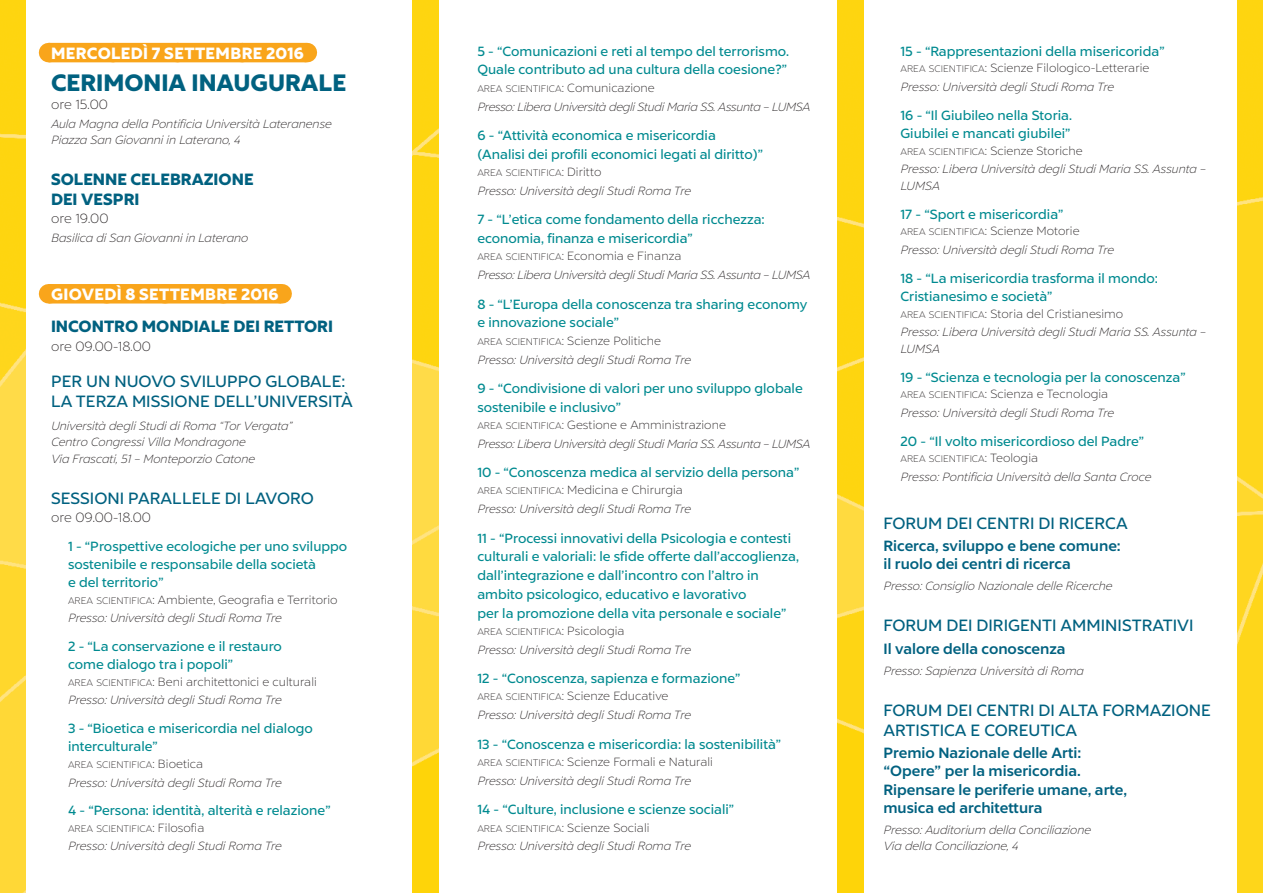
<style>
.page{position:relative;width:1263px;height:893px;background:#fff}
.page>*{position:absolute;margin:0;border:0;box-sizing:border-box;transform-origin:0 0}
.t1{font:900 24px "Liszt FY";color:#006180}
.t2{font:16.5px/19.6px "Liszt FY";color:#006180}
.t3{font:900 16.5px/19.6px "Liszt FY";color:#006180}
.t4{font:900 16.5px "Liszt FY";letter-spacing:.015em;color:#fff}
.t5{font:700 15px/18.3px "Liszt FY";color:#006180}
.t6{font:13.5px/18.8px "Liszt FY";color:#008a90}
.t7{font:300 13.5px "Liszt FY";color:#231f20}
.t8{font:italic 300 12px/18.5px "Liszt FY";color:#231f20}
.t9{font:italic 300 12px/18.9px "Liszt FY";letter-spacing:-.02em;color:#231f20}
.t10{font:9.6px "Liszt FY Lt SC800";color:#231f20}
.s1{font-family:"Liszt FY Lt SC800";font-weight:400;font-style:normal;font-size:9.6px}
.s2{font-family:"Liszt FY Lt SC800";font-weight:400;font-style:normal}
.s3{font-style:normal}
.s4{font-size:12px}
.s5{font-family:"Liszt FY";font-weight:300;font-size:12px}
</style>
<div class="page">
<img style="left:0;top:0;width:26px;height:893px">
<img style="left:412px;top:0;width:26px;height:893px">
<img style="left:838px;top:0;width:25px;height:893px">
<img style="left:1237px;top:0;width:26px;height:893px">
<div style="left:49px;top:43px;width:257px;height:19px;background:#f9a51b"></div>
<svg style="left:306px;top:43px;width:1px;height:19px"></svg>
<div style="left:49px;top:284px;width:232px;height:20px;background:#f9a51b"></div>
<svg style="left:107px;top:303px;width:145px;height:1px"></svg>
<svg style="left:281px;top:284px;width:1px;height:20px"></svg>
<h2 class="t4" style="left:51px;top:43px;width:13px">MERCOLE</h2>
<h2 class="t4" style="left:131px;top:43px;width:55px">DÌ 7 SETTE</h2>
<h2 class="t4" style="left:216px;top:43px;width:26px">MBRE</h2>
<h2 class="t4" style="left:266px;top:43px;width:39px">2016</h2>
<h1 class="t1" style="left:51px;top:68px;width:297px">CERIMONIA INAUGURALE</h1>
<p class="t7" style="left:51px;top:97px;width:58px">ore 15.00</p>
<p class="t8" style="left:51px;top:115px;width:282px;line-height:16.6px">Aula Magna della Pontificia Università Lateranense<br>Piazza San Giovanni in Laterano, 4</p>
<h2 class="t3" style="left:51px;top:170px;width:204px">SOLENNE CELEBRAZIONE<br>DEI VESPRI</h2>
<p class="t7" style="left:51px;top:211px;width:59px">ore 19.00</p>
<p class="t8" style="left:51px;top:228px;width:199px">Basilica di San Giovanni in Laterano</p>
<h2 class="t4" style="left:51px;top:284px;width:109px">GIOVEDÌ 8 SETTE</h2>
<h2 class="t4" style="left:190px;top:284px;width:26px">MBRE</h2>
<h2 class="t4" style="left:241px;top:284px;width:39px">2016</h2>
<h2 class="t3" style="left:51px;top:317px;width:284px">INCONTRO MONDIALE DEI RETTORI</h2>
<p class="t7" style="left:51px;top:338px;width:101px">ore 09.00-18.00</p>
<h2 class="t2" style="left:51px;top:372px;width:303px">PER UN NUOVO SVILUPPO GLOBALE:<br>LA TERZA MISSIONE DELL’UNIVERSITÀ</h2>
<p class="t8" style="left:51px;top:417px;width:242px;line-height:16.6px">Università degli Studi di Roma “Tor Vergata”<br>Centro Congressi Villa Mondragone<br>Via Frascati, 51 – Monteporzio Catone</p>
<h2 class="t2" style="left:51px;top:488px;width:264px">SESSIONI PARALLELE DI LAVORO</h2>
<p class="t7" style="left:51px;top:509px;width:101px">ore 09.00-18.00</p>
<p class="t6" style="left:68px;top:537px;width:281px;line-height:18.1px">1 - “Prospettive ecologiche per uno sviluppo sostenibile e responsabile della società<br>e del territorio”</p>
<p class="t8" style="left:68px;top:590px;width:271px"><span class="s1">AREA SCIENTIFICA</span><span class="s2">:</span> <span class="s3">Ambiente, Geografia e Territorio<br></span>Presso: Università degli Studi Roma Tre</p>
<p class="t6" style="left:68px;top:637px;width:215px;line-height:18.1px">2 - “La conservazione e il restauro come dialogo tra i popoli”</p>
<p class="t8" style="left:68px;top:672px;width:250px"><span class="s1">AREA SCIENTIFICA</span><span class="s2">:</span> <span class="s3">Beni architettonici e culturali<br></span>Presso: Università degli Studi Roma Tre</p>
<p class="t6" style="left:68px;top:719px;width:246px;line-height:18.1px">3 - “Bioetica e misericordia nel dialogo interculturale”</p>
<p class="t10" style="left:68px;top:759px;width:137px">AREA SCIENTIFICA<span class="s4">:</span> <span class="s5">Bioetica</span></p>
<p class="t8" style="left:68px;top:773px;width:215px">Presso: Università degli Studi Roma Tre</p>
<p class="t6" style="left:68px;top:801px;width:264px">4 - “Persona: identità, alterità e relazione”</p>
<p class="t10" style="left:68px;top:823px;width:138px">AREA SCIENTIFICA<span class="s4">:</span> <span class="s5">Filosofia</span></p>
<p class="t8" style="left:68px;top:837px;width:215px">Presso: Università degli Studi Roma Tre</p>
<p class="t6" style="left:477px;top:42px;width:313px">5 - “Comunicazioni e reti al tempo del terrorismo.<br>Quale contributo ad una cultura della coesione?”</p>
<p class="t10" style="left:477px;top:83px;width:179px">AREA SCIENTIFICA<span class="s4">:</span> <span class="s5">Comunicazione</span></p>
<p class="t9" style="left:477px;top:97px;width:334px">Presso: Libera Università degli Studi Maria SS. Assunta – LUMSA</p>
<p class="t6" style="left:477px;top:126px;width:287px">6 - “Attività economica e misericordia (Analisi dei profili economici legati al diritto)”</p>
<p class="t10" style="left:477px;top:167px;width:126px">AREA SCIENTIFICA<span class="s4">:</span> <span class="s5">Diritto</span></p>
<p class="t8" style="left:477px;top:181px;width:215px">Presso: Università degli Studi Roma Tre</p>
<p class="t6" style="left:477px;top:210px;width:289px">7 - “L’etica come fondamento della ricchezza: economia, finanza e misericordia”</p>
<p class="t9" style="left:477px;top:247px;width:334px"><span class="s1">AREA SCIENTIFICA</span><span class="s2">:</span> <span class="s3">Economia e Finanza<br></span>Presso: Libera Università degli Studi Maria SS. Assunta – LUMSA</p>
<p class="t6" style="left:477px;top:295px;width:332px">8 - “L’Europa della conoscenza tra sharing economy e innovazione sociale”</p>
<p class="t8" style="left:477px;top:331px;width:215px;line-height:18.9px"><span class="s1">AREA SCIENTIFICA</span><span class="s2">:</span> <span class="s3">Scienze Politiche<br></span>Presso: Università degli Studi Roma Tre</p>
<p class="t6" style="left:477px;top:379px;width:327px">9 - “Condivisione di valori per uno sviluppo globale sostenibile e inclusivo”</p>
<p class="t9" style="left:477px;top:415px;width:334px"><span class="s1">AREA SCIENTIFICA</span><span class="s2">:</span> <span class="s3">Gestione e Amministrazione<br></span>Presso: Libera Università degli Studi Maria SS. Assunta – LUMSA</p>
<p class="t6" style="left:477px;top:463px;width:324px">10 - “Conoscenza medica al servizio della persona”</p>
<p class="t8" style="left:477px;top:481px;width:215px;line-height:18.9px"><span class="s1">AREA SCIENTIFICA</span><span class="s2">:</span> <span class="s3">Medicina e Chirurgia<br></span>Presso: Università degli Studi Roma Tre</p>
<p class="t6" style="left:477px;top:529px;width:323px">11 - “Processi innovativi della Psicologia e contesti culturali e valoriali: le sfide offerte dall’accoglienza, dall’integrazione e dall’incontro con l’altro in ambito psicologico, educativo e lavorativo<br>per la promozione della vita personale e sociale”</p>
<p class="t10" style="left:477px;top:626px;width:149px">AREA SCIENTIFICA<span class="s4">:</span> <span class="s5">Psicologia</span></p>
<p class="t8" style="left:477px;top:640px;width:215px">Presso: Università degli Studi Roma Tre</p>
<p class="t6" style="left:477px;top:669px;width:265px">12 - “Conoscenza, sapienza e formazione”</p>
<p class="t8" style="left:477px;top:687px;width:215px;line-height:18.9px"><span class="s1">AREA SCIENTIFICA</span><span class="s2">:</span> <span class="s3">Scienze Educative<br></span>Presso: Università degli Studi Roma Tre</p>
<p class="t6" style="left:477px;top:735px;width:305px">13 - “Conoscenza e misericordia: la sostenibilità”</p>
<p class="t8" style="left:477px;top:752px;width:237px;line-height:18.9px"><span class="s1">AREA SCIENTIFICA</span><span class="s2">:</span> <span class="s3">Scienze Formali e Naturali<br></span>Presso: Università degli Studi Roma Tre</p>
<p class="t6" style="left:477px;top:800px;width:258px">14 - “Culture, inclusione e scienze sociali”</p>
<p class="t10" style="left:477px;top:822px;width:174px">AREA SCIENTIFICA<span class="s4">:</span> <span class="s5">Scienze Sociali</span></p>
<p class="t8" style="left:477px;top:837px;width:215px">Presso: Università degli Studi Roma Tre</p>
<p class="t6" style="left:900px;top:42px;width:266px">15 - “Rappresentazioni della misericorida”</p>
<p class="t8" style="left:900px;top:59px;width:250px"><span class="s1">AREA SCIENTIFICA</span><span class="s2">:</span> <span class="s3">Scienze Filologico-Letterarie<br></span>Presso: Università degli Studi Roma Tre</p>
<p class="t6" style="left:900px;top:106px;width:173px;line-height:18.1px">16 - “Il Giubileo nella Storia.<br>Giubilei e mancati giubilei”</p>
<p class="t10" style="left:900px;top:146px;width:184px">AREA SCIENTIFICA<span class="s4">:</span> <span class="s5">Scienze Storiche</span></p>
<p class="t8" style="left:900px;top:160px;width:307px;line-height:16.8px">Presso: Libera Università degli Studi Maria SS. Assunta –<br>LUMSA</p>
<p class="t6" style="left:900px;top:205px;width:165px">17 - “Sport e misericordia”</p>
<p class="t10" style="left:900px;top:226px;width:181px">AREA SCIENTIFICA<span class="s4">:</span> <span class="s5">Scienze Motorie</span></p>
<p class="t8" style="left:900px;top:240px;width:215px">Presso: Università degli Studi Roma Tre</p>
<p class="t6" style="left:900px;top:269px;width:259px;line-height:18.1px">18 - “La misericordia trasforma il mondo:<br>Cristianesimo e società”</p>
<p class="t8" style="left:900px;top:304px;width:307px"><span class="s1">AREA SCIENTIFICA</span><span class="s2">:</span> <span class="s3">Storia del Cristianesimo<br></span>Presso: Libera Università degli Studi Maria SS. Assunta –</p>
<p class="t8" style="left:900px;top:339px;width:41px">LUMSA</p>
<p class="t6" style="left:900px;top:368px;width:287px">19 - “Scienza e tecnologia per la conoscenza”</p>
<p class="t8" style="left:900px;top:385px;width:215px"><span class="s1">AREA SCIENTIFICA</span><span class="s2">:</span> <span class="s3">Scienza e Tecnologia<br></span>Presso: Università degli Studi Roma Tre</p>
<p class="t6" style="left:900px;top:432px;width:245px">20 - “Il volto misericordioso del Padre”</p>
<p class="t10" style="left:900px;top:453px;width:139px">AREA SCIENTIFICA<span class="s4">:</span> <span class="s5">Teologia</span></p>
<p class="t8" style="left:900px;top:467px;width:252px">Presso: Pontificia Università della Santa Croce</p>
<h2 class="t2" style="left:883px;top:513px;width:246px">FORUM DEI CENTRI DI RICERCA</h2>
<p class="t5" style="left:883px;top:537px;width:239px">Ricerca, sviluppo e bene comune: il ruolo dei centri di ricerca</p>
<p class="t8" style="left:883px;top:577px;width:230px">Presso: Consiglio Nazionale delle Ricerche</p>
<h2 class="t2" style="left:883px;top:616px;width:312px">FORUM DEI DIRIGENTI AMMINISTRATIVI</h2>
<p class="t5" style="left:883px;top:640px;width:184px">Il valore della conoscenza</p>
<p class="t8" style="left:883px;top:661px;width:202px">Presso: Sapienza Università di Roma</p>
<h2 class="t2" style="left:883px;top:700px;width:329px">FORUM DEI CENTRI DI ALTA FORMAZIONE<br>ARTISTICA E COREUTICA</h2>
<p class="t5" style="left:883px;top:744px;width:245px">Premio Nazionale delle Arti: “Opere” per la misericordia.<br>Ripensare le periferie umane, arte, musica ed architettura</p>
<p class="t8" style="left:883px;top:821px;width:209px;line-height:16.8px">Presso: Auditorium della Conciliazione<br>Via della Conciliazione, 4</p>
</div>
